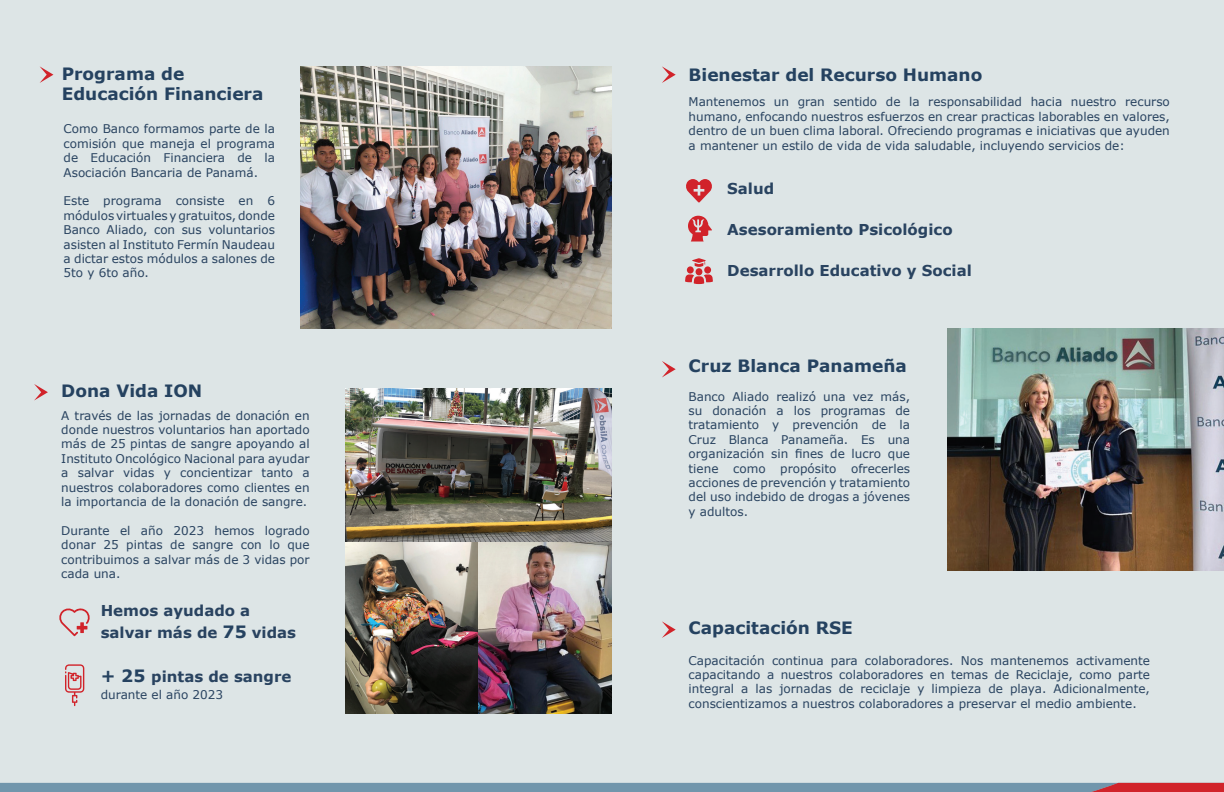
<style>
.page{position:relative;width:1224px;height:792px;background:#dde5e6}
.page>*{position:absolute;margin:0;border:0;box-sizing:border-box;transform-origin:0 0}
.t1{font:700 17px/20.4px "Verdana";color:#254260}
.t2{font:700 15px/22px "Verdana";color:#294360}
.t3{font:12px/14.4px "Verdana";color:#294360;text-align:justify}
.s1{font-size:17px;color:#254260}
</style>
<div class="page">
<svg style="left:65px;top:664px;width:19px;height:42px"></svg>
<svg style="left:59px;top:608px;width:31px;height:28px"></svg>
<svg style="left:662px;top:361px;width:14px;height:17px"></svg>
<svg style="left:34px;top:384px;width:14px;height:17px"></svg>
<svg style="left:662px;top:621px;width:14px;height:17px"></svg>
<img style="left:346px;top:388px;width:266px;height:326px">
<img style="left:948px;top:329px;width:276px;height:241px">
<svg style="left:0;top:783px;width:1224px;height:9px;background:#7a8a9f"></svg>
<svg style="left:40px;top:66px;width:13px;height:17px"></svg>
<svg style="left:662px;top:66px;width:14px;height:17px"></svg>
<img style="left:301px;top:67px;width:311px;height:262px">
<svg style="left:686px;top:179px;width:26px;height:24px"></svg>
<svg style="left:688px;top:216px;width:24px;height:26px"></svg>
<div style="left:687px;top:266px;width:7px;height:8px;background:#d1232a;border-radius:50%"></div>
<div style="left:704px;top:266px;width:7px;height:8px;background:#d1232a;border-radius:50%"></div>
<svg style="left:685px;top:275px;width:28px;height:9px"></svg>
<div style="left:696px;top:268px;width:6px;height:7px;background:#d1232a;border-radius:50%"></div>
<svg style="left:692px;top:258px;width:14px;height:9px"></svg>
<h1 class="t1" style="left:62px;top:63px;width:203px">Programa de<br>Educación Financiera</h1>
<h1 class="t1" style="left:689px;top:64px;width:295px">Bienestar del Recurso Humano</h1>
<p class="t3" style="left:64px;top:122px;width:213px">Como Banco formamos parte de la comisión que maneja el programa de Educación Financiera de la Asociación Bancaria de Panamá.</p>
<p class="t3" style="left:64px;top:194px;width:213px">Este programa consiste en 6 módulos virtuales y gratuitos, donde Banco Aliado, con sus voluntarios asisten al Instituto Fermín Naudeau a dictar estos módulos a salones de 5to y 6to año.</p>
<p class="t3" style="left:689px;top:95px;width:483px">Mantenemos un gran sentido de la responsabilidad hacia nuestro recurso humano, enfocando nuestros esfuerzos en crear practicas laborables en valores, dentro de un buen clima laboral. Ofreciendo programas e iniciativas que ayuden a mantener un estilo de vida de vida saludable, incluyendo servicios de:</p>
<p class="t2" style="left:727px;top:178px;width:48px">Salud</p>
<p class="t2" style="left:727px;top:219px;width:227px">Asesoramiento Psicológico</p>
<p class="t2" style="left:727px;top:260px;width:246px">Desarrollo Educativo y Social</p>
<h1 class="t1" style="left:61px;top:380px;width:143px">Dona Vida ION</h1>
<p class="t3" style="left:61px;top:408px;width:250px">A través de las jornadas de donación en donde nuestros voluntarios han aportado más de 25 pintas de sangre apoyando al Instituto Oncológico Nacional para ayudar a salvar vidas y concientizar tanto a nuestros colaboradores como clientes en la importancia de la donación de sangre.</p>
<p class="t3" style="left:61px;top:523px;width:250px">Durante el año 2023 hemos logrado donar 25 pintas de sangre con lo que contribuimos a salvar más de 3 vidas por cada una.</p>
<p class="t2" style="left:101px;top:600px;width:197px">Hemos ayudado a salvar más de <span class="s1">75</span> vidas</p>
<p class="t2" style="left:101px;top:665px;width:192px"><span class="s1">+ 25</span> pintas de sangre</p>
<p class="t3" style="left:101px;top:687px;width:124px">durante el año 2023</p>
<h1 class="t1" style="left:689px;top:355px;width:220px">Cruz Blanca Panameña</h1>
<p class="t3" style="left:689px;top:389px;width:223px">Banco Aliado realizó una vez más, su donación a los programas de tratamiento y prevención de la Cruz Blanca Panameña. Es una organización sin fines de lucro que tiene como propósito ofrecerles acciones de prevención y tratamiento del uso indebido de drogas a jóvenes y adultos.</p>
<h1 class="t1" style="left:689px;top:618px;width:166px">Capacitación RSE</h1>
<p class="t3" style="left:689px;top:653px;width:463px">Capacitación continua para colaboradores. Nos mantenemos activamente capacitando a nuestros colaboradores en temas de Reciclaje, como parte integral a las jornadas de reciclaje y limpieza de playa. Adicionalmente, conscientizamos a nuestros colaboradores a preservar el medio ambiente.</p>
</div>
